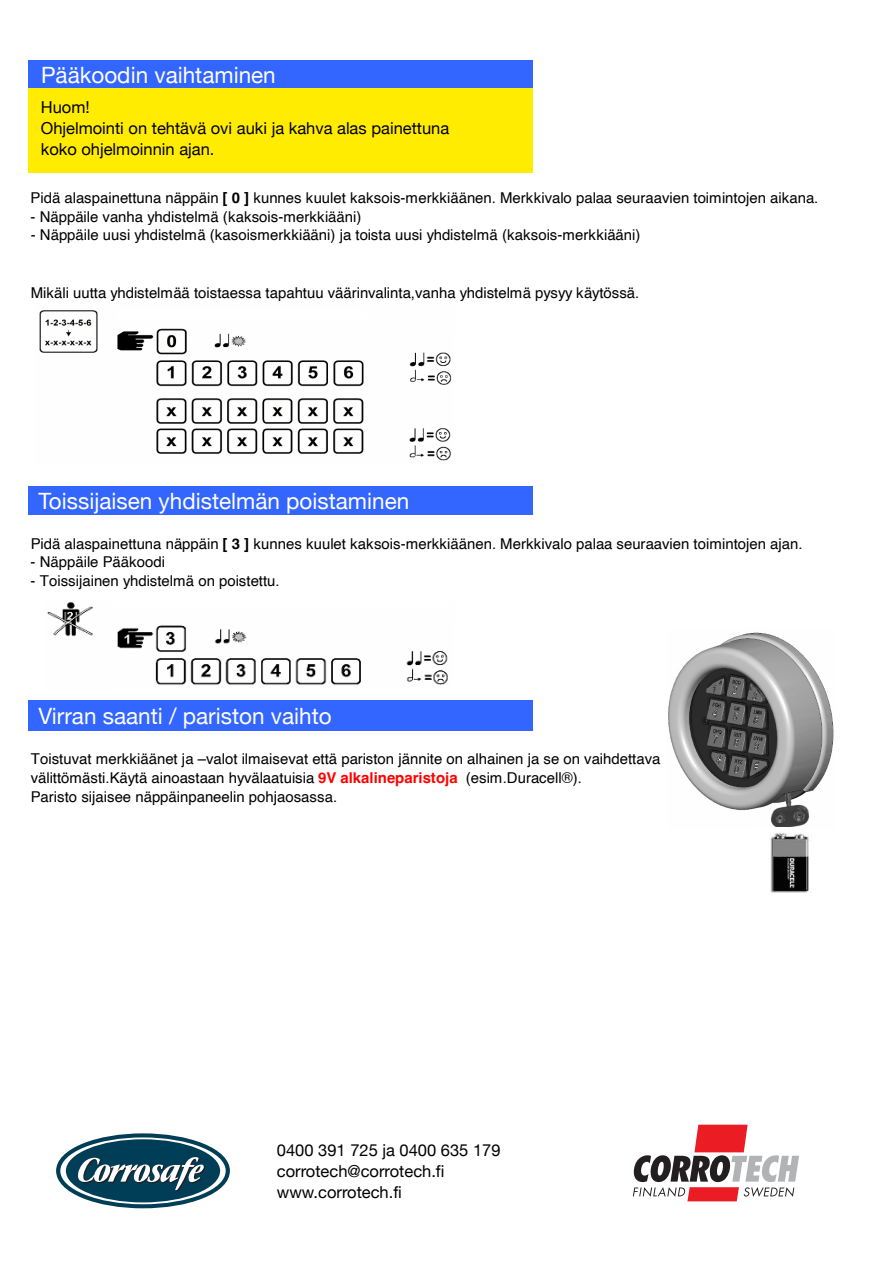
<style>
.page{position:relative;width:893px;height:1263px;background:#fff}
.page>*{position:absolute;margin:0;border:0;box-sizing:border-box;transform-origin:0 0}
.t1{font:22.5px "Helvetica Neue";color:#fff}
.t2{font:16.5px/21px "Helvetica Neue";color:#000}
.t3{font:15px/18.9px "Helvetica";color:#000}
.s1{font-weight:700}
.s2{font-weight:700;color:#f00}
</style>
<div class="page">
<div style="left:28px;top:60px;width:504px;height:29px;background:#3365ff"></div>
<div style="left:28px;top:487px;width:504px;height:28px;background:#3365ff"></div>
<div style="left:28px;top:700px;width:504px;height:31px;background:#3365ff"></div>
<img style="left:668px;top:632px;width:166px;height:195px">
<img style="left:770px;top:833px;width:41px;height:60px">
<img style="left:39px;top:310px;width:413px;height:151px">
<img style="left:47px;top:601px;width:401px;height:84px">
<svg style="left:56px;top:1133px;width:174px;height:75px"></svg>
<svg style="left:633px;top:1125px;width:166px;height:76px"></svg>
<div style="left:28px;top:88px;width:504px;height:84px;background:#ffec00"></div>
<h1 class="t1" style="left:41px;top:58px;width:236px">Pääkoodin vaihtaminen</h1>
<p class="t2" style="left:41px;top:97px;width:410px">Huom!<br>Ohjelmointi on tehtävä ovi auki ja kahva alas painettuna koko ohjelmoinnin ajan.</p>
<p class="t3" style="left:31px;top:189px;width:789px">Pidä alaspainettuna näppäin <span class="s1">[ 0 ]</span> kunnes kuulet kaksois-merkkiäänen. Merkkivalo palaa seuraavien toimintojen aikana.</p>
<p class="t3" style="left:30px;top:208px;width:332px">- Näppäile vanha yhdistelmä (kaksois-merkkiääni)</p>
<p class="t3" style="left:31px;top:226px;width:611px">- Näppäile uusi yhdistelmä (kasoismerkkiääni) ja toista uusi yhdistelmä (kaksois-merkkiääni)</p>
<p class="t3" style="left:31px;top:284px;width:610px">Mikäli uutta yhdistelmää toistaessa tapahtuu väärinvalinta,vanha yhdistelmä pysyy käytössä.</p>
<h1 class="t1" style="left:39px;top:485px;width:372px">Toissijaisen yhdistelmän poistaminen</h1>
<p class="t3" style="left:31px;top:534px;width:773px">Pidä alaspainettuna näppäin <span class="s1">[ 3 ]</span> kunnes kuulet kaksois-merkkiäänen. Merkkivalo palaa seuraavien toimintojen ajan.</p>
<p class="t3" style="left:31px;top:553px;width:136px">- Näppäile Pääkoodi</p>
<p class="t3" style="left:31px;top:572px;width:250px">- Toissijainen yhdistelmä on poistettu.</p>
<h1 class="t1" style="left:39px;top:699px;width:294px">Virran saanti / pariston vaihto</h1>
<p class="t3" style="left:31px;top:750px;width:631px">Toistuvat merkkiäänet ja –valot ilmaisevat että pariston jännite on alhainen ja se on vaihdettava välittömästi.Käytä ainoastaan hyvälaatuisia <span class="s2">9V alkalineparistoja</span> (esim.Duracell®).<br>Paristo sijaisee näppäinpaneelin pohjaosassa.</p>
<p class="t2" style="left:277px;top:1141px;width:225px">0400 391 725 ja 0400 635 179 corrotech@corrotech.fi www.corrotech.fi</p>
</div>
